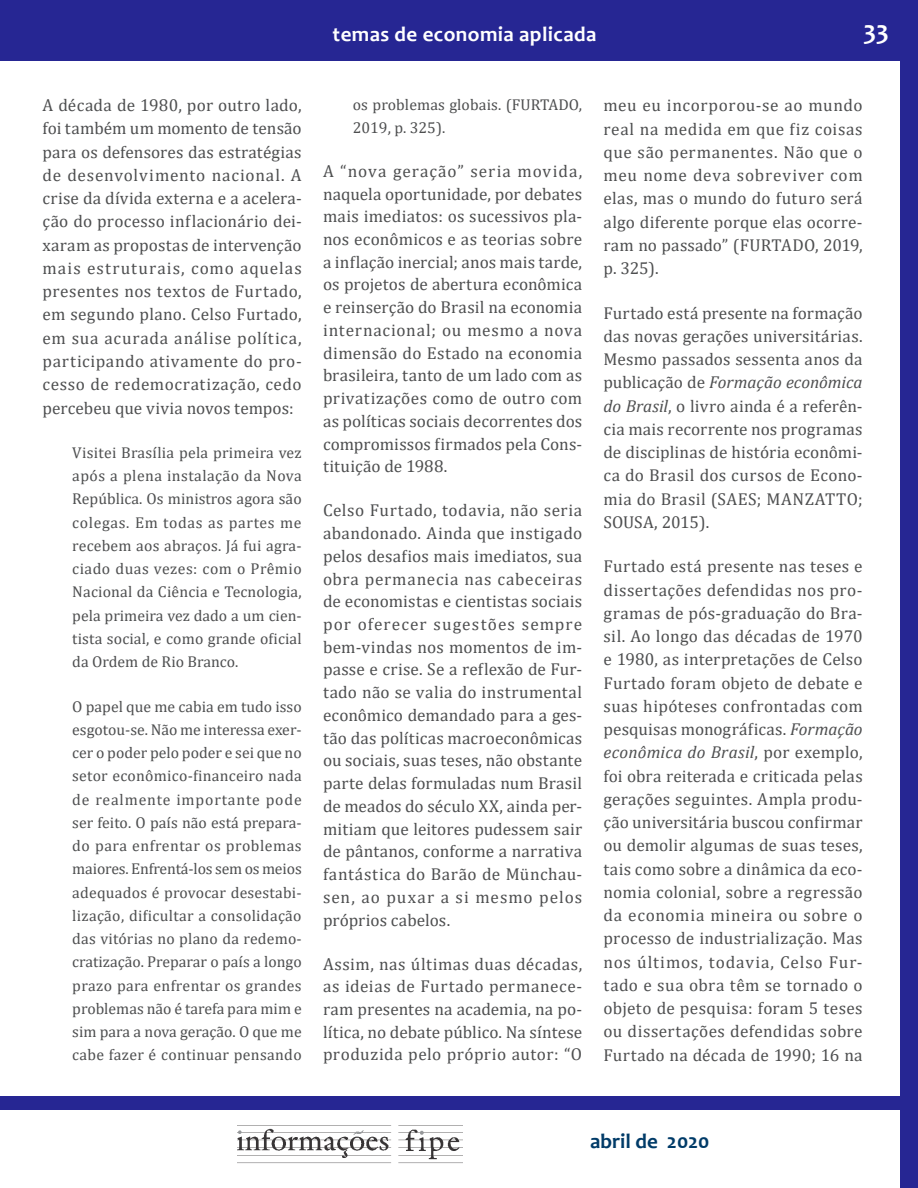
<style>
.page{position:relative;width:918px;height:1188px;background:#fff}
.page>*{position:absolute;margin:0;border:0;box-sizing:border-box;transform-origin:0 0}
.t1{font:700 27px "Candara";color:#fff}
.t2{font:700 21px "Candara";letter-spacing:.02em;color:#fff}
.t3{font:700 21px "Candara";color:#003b68}
.t4{font:17.25px/23.2px "Cambria";letter-spacing:.015em;color:#4e4f50;text-align:justify}
.t5{font:15.75px/23.2px "Cambria";letter-spacing:.01em;color:#4e4f50;text-align:justify}
.s1{font-style:italic}
</style>
<div class="page">
<div style="left:900px;top:0;width:18px;height:1188px;background:#262693"></div>
<div style="left:0;top:0;width:918px;height:61px;background:#262693"></div>
<img style="left:238px;top:1128px;width:225px;height:36px">
<div style="left:0;top:1097px;width:918px;height:13px;background:#262693"></div>
<p class="t4" style="left:43px;top:94px;width:261px">A década de 1980, por outro lado, foi também um momento de tensão para os defensores das estratégias de desenvolvimento nacional. A crise da dívida externa e a acelera&shy;ção do processo inflacionário dei&shy;xaram as propostas de intervenção mais estruturais, como aquelas presentes nos textos de Furtado, em segundo plano. Celso Furtado, em sua acurada análise política, participando ativamente do pro&shy;cesso de redemocratização, cedo percebeu que vivia novos tempos:</p>
<p class="t5" style="left:72px;top:441px;width:231px">Visitei Brasília pela primeira vez após a plena instalação da Nova República. Os ministros agora são colegas. Em todas as partes me recebem aos abraços. Já fui agra&shy;ciado duas vezes: com o Prêmio Nacional da Ciência e Tecnologia, pela primeira vez dado a um cien&shy;tista social, e como grande oficial da Ordem de Rio Branco.</p>
<p class="t5" style="left:72px;top:695px;width:231px">O papel que me cabia em tudo isso esgotou-se. Não me interessa exer&shy;cer o poder pelo poder e sei que no setor econômico-financeiro nada de realmente importante pode ser feito. O país não está prepara&shy;do para enfrentar os problemas maiores. Enfrentá-los sem os meios adequados é provocar desestabi&shy;lização, dificultar a consolidação das vitórias no plano da redemo&shy;cratização. Preparar o país a longo prazo para enfrentar os grandes problemas não é tarefa para mim e sim para a nova geração. O que me cabe fazer é continuar pensando</p>
<p class="t2" style="left:333px;top:21px;width:265px">temas de economia aplicada</p>
<h1 class="t1" style="left:863px;top:13px;width:27px">33</h1>
<p class="t5" style="left:353px;top:93px;width:231px;line-height:22.8px">os problemas globais. (FURTADO,<br>2019, p. 325).</p>
<p class="t4" style="left:323px;top:159px;width:261px;line-height:22.8px">A “nova geração” seria movida, naquela oportunidade, por debates mais imediatos: os sucessivos pla&shy;nos econômicos e as teorias sobre a inflação inercial; anos mais tarde, os projetos de abertura econômica e reinserção do Brasil na economia internacional; ou mesmo a nova dimensão do Estado na economia brasileira, tanto de um lado com as privatizações como de outro com as políticas sociais decorrentes dos compromissos firmados pela Cons&shy;tituição de 1988.</p>
<p class="t4" style="left:323px;top:499px;width:261px;line-height:22.8px">Celso Furtado, todavia, não seria abandonado. Ainda que instigado pelos desafios mais imediatos, sua obra permanecia nas cabeceiras de economistas e cientistas sociais por oferecer sugestões sempre bem-vindas nos momentos de im&shy;passe e crise. Se a reflexão de Fur&shy;tado não se valia do instrumental econômico demandado para a ges&shy;tão das políticas macroeconômicas ou sociais, suas teses, não obstante parte delas formuladas num Brasil de meados do século XX, ainda per&shy;mitiam que leitores pudessem sair de pântanos, conforme a narrativa fantástica do Barão de Münchau&shy;sen, ao puxar a si mesmo pelos próprios cabelos.</p>
<p class="t4" style="left:323px;top:952px;width:261px;line-height:22.8px">Assim, nas últimas duas décadas, as ideias de Furtado permanece&shy;ram presentes na academia, na po&shy;lítica, no debate público. Na síntese produzida pelo próprio autor: “O</p>
<p class="t4" style="left:603px;top:94px;width:261px">meu eu incorporou-se ao mundo real na medida em que fiz coisas que são permanentes. Não que o meu nome deva sobreviver com elas, mas o mundo do futuro será algo diferente porque elas ocorre&shy;ram no passado” (FURTADO, 2019, p. 325).</p>
<p class="t4" style="left:603px;top:301px;width:261px">Furtado está presente na formação das novas gerações universitárias.<br>Mesmo passados sessenta anos da publicação de <span class="s1">Formação econômica do Brasil</span>, o livro ainda é a referên&shy;cia mais recorrente nos programas de disciplinas de história econômi&shy;ca do Brasil dos cursos de Econo&shy;mia do Brasil (SAES; MANZATTO; SOUSA, 2015).</p>
<p class="t4" style="left:603px;top:555px;width:261px">Furtado está presente nas teses e dissertações defendidas nos pro&shy;gramas de pós-graduação do Bra&shy;sil. Ao longo das décadas de 1970 e 1980, as interpretações de Celso Furtado foram objeto de debate e suas hipóteses confrontadas com pesquisas monográficas. <span class="s1">Formação econômica do Brasil</span>, por exemplo, foi obra reiterada e criticada pelas gerações seguintes. Ampla produ&shy;ção universitária buscou confirmar ou demolir algumas de suas teses, tais como sobre a dinâmica da eco&shy;nomia colonial, sobre a regressão da economia mineira ou sobre o processo de industrialização. Mas nos últimos, todavia, Celso Fur&shy;tado e sua obra têm se tornado o objeto de pesquisa: foram 5 teses ou dissertações defendidas sobre Furtado na década de 1990; 16 na</p>
<p class="t3" style="left:590px;top:1128px;width:121px">abril de 2020</p>
</div>
